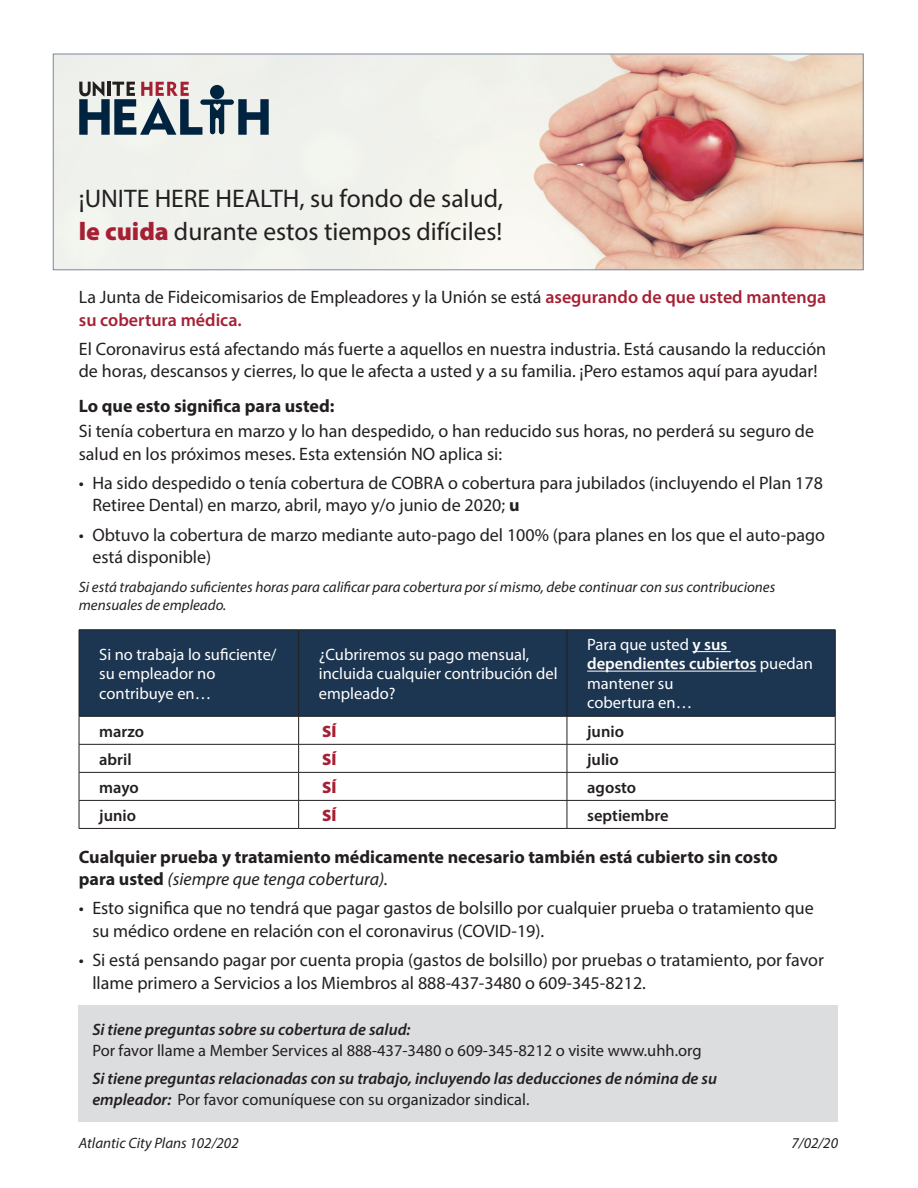
<style>
.page{position:relative;width:918px;height:1188px;background:#fff}
.page>*{position:absolute;margin:0;border:0;box-sizing:border-box;transform-origin:0 0}
.t1{font:25.5px/33px "Myriad Pro";color:#231f20}
.t2{font:18px/22.5px "Myriad Pro";color:#231f20}
.t3{font:700 18px/22.5px "Myriad Pro";color:#231f20}
.t4{font:16.5px/19.5px "Myriad Pro";color:#fff}
.t5{font:italic 600 16.5px/21px "Myriad Pro";color:#231f20}
.t6{font:16.5px/21px "Myriad Pro";color:#231f20}
.t7{font:600 16.5px "Myriad Pro";color:#231f20}
.t8{font:900 16.5px "Myriad Pro";color:#a62035}
.t9{font:italic 15px/18px "Myriad Pro";color:#231f20}
.s1{font-weight:900;color:#a62035}
.s2{font-weight:600;color:#a62035}
.s3{font-weight:700}
.s4{font-weight:600}
.s5{font-weight:400;font-style:italic}
.s6{font-weight:600;font-style:italic}
.s7{font-weight:400;font-style:normal}
</style>
<div class="page">
<img style="left:55px;top:56px;width:806px;height:212px">
<div style="left:53px;top:54px;width:810px;height:216px;border:1px solid #7e879b"></div>
<div style="left:80px;top:631px;width:755px;height:85px;background:#1c3551"></div>
<hr style="left:79px;top:630px;width:220px;height:1px;background:#231f20">
<hr style="left:79px;top:630px;width:1px;height:86px;background:#231f20">
<hr style="left:299px;top:630px;width:268px;height:1px;background:#231f20">
<hr style="left:298px;top:630px;width:1px;height:86px;background:#231f20">
<hr style="left:567px;top:630px;width:268px;height:1px;background:#231f20">
<hr style="left:567px;top:630px;width:1px;height:86px;background:#231f20">
<hr style="left:835px;top:630px;width:1px;height:86px;background:#231f20">
<hr style="left:79px;top:716px;width:220px;height:1px;background:#231f20">
<hr style="left:299px;top:716px;width:268px;height:1px;background:#231f20">
<hr style="left:567px;top:716px;width:268px;height:1px;background:#231f20">
<hr style="left:79px;top:744px;width:220px;height:1px;background:#231f20">
<hr style="left:299px;top:744px;width:268px;height:1px;background:#231f20">
<hr style="left:567px;top:744px;width:268px;height:1px;background:#231f20">
<hr style="left:79px;top:772px;width:220px;height:1px;background:#231f20">
<hr style="left:299px;top:772px;width:268px;height:1px;background:#231f20">
<hr style="left:567px;top:772px;width:268px;height:1px;background:#231f20">
<hr style="left:79px;top:800px;width:220px;height:1px;background:#231f20">
<svg style="left:79px;top:716px;width:1px;height:112px"></svg>
<hr style="left:299px;top:800px;width:268px;height:1px;background:#231f20">
<svg style="left:298px;top:716px;width:1px;height:112px"></svg>
<hr style="left:567px;top:800px;width:268px;height:1px;background:#231f20">
<svg style="left:567px;top:716px;width:1px;height:112px"></svg>
<svg style="left:835px;top:716px;width:1px;height:112px"></svg>
<hr style="left:79px;top:828px;width:220px;height:1px;background:#231f20">
<hr style="left:299px;top:828px;width:268px;height:1px;background:#231f20">
<hr style="left:567px;top:828px;width:268px;height:1px;background:#231f20">
<hr style="left:692px;top:651px;width:39px;height:1px;background:#fff">
<hr style="left:587px;top:671px;width:169px;height:1px;background:#fff">
<svg style="left:79px;top:81px;width:190px;height:54px;background:#9199a0"></svg>
<div style="left:79px;top:1005px;width:759px;height:117px;background:#dcdddf"></div>
<p class="t1" style="left:79px;top:182px;width:426px">¡UNITE HERE HEALTH, su fondo de salud, <span class="s1">le cuida</span> durante estos tiempos difíciles!</p>
<p class="t2" style="left:79px;top:286px;width:749px">La Junta de Fideicomisarios de Empleadores y la Unión se está <span class="s2">asegurando de que usted mantenga su cobertura médica.</span></p>
<p class="t2" style="left:79px;top:337px;width:749px">El Coronavirus está afectando más fuerte a aquellos en nuestra industria. Está causando la reducción de horas, descansos y cierres, lo que le afecta a usted y a su familia. ¡Pero estamos aquí para ayudar!</p>
<p class="t3" style="left:79px;top:394px;width:257px">Lo que esto significa para usted:</p>
<p class="t2" style="left:79px;top:420px;width:737px">Si tenía cobertura en marzo y lo han despedido, o han reducido sus horas, no perderá su seguro de salud en los próximos meses. Esta extensión NO aplica si:</p>
<p class="t2" style="left:92px;top:471px;width:732px;text-indent:-14px">• Ha sido despedido o tenía cobertura de COBRA o cobertura para jubilados (incluyendo el Plan 178<br>Retiree Dental) en marzo, abril, mayo y/o junio de 2020; <span class="s3">u</span></p>
<p class="t2" style="left:92px;top:523px;width:734px;text-indent:-14px">• Obtuvo la cobertura de marzo mediante auto-pago del 100% (para planes en los que el auto-pago está disponible)</p>
<p class="t9" style="left:79px;top:578px;width:698px">Si está trabajando suficientes horas para calificar para cobertura por sí mismo, debe continuar con sus contribuciones mensuales de empleado.</p>
<p class="t4" style="left:99px;top:644px;width:179px">Si no trabaja lo suficiente/ su empleador no contribuye en…</p>
<p class="t4" style="left:319px;top:644px;width:240px">¿Cubriremos su pago mensual, incluida cualquier contribución del empleado?</p>
<p class="t4" style="left:587px;top:634px;width:227px">Para que usted <span class="s4">y sus dependientes cubiertos</span> puedan mantener su<br>cobertura en…</p>
<p class="t7" style="left:99px;top:720px;width:46px">marzo</p>
<p class="t8" style="left:322px;top:720px;width:16px">SÍ</p>
<p class="t7" style="left:587px;top:720px;width:38px">junio</p>
<p class="t7" style="left:99px;top:749px;width:34px">abril</p>
<p class="t8" style="left:322px;top:748px;width:16px">SÍ</p>
<p class="t7" style="left:587px;top:749px;width:33px">julio</p>
<p class="t7" style="left:99px;top:777px;width:41px">mayo</p>
<p class="t8" style="left:322px;top:776px;width:16px">SÍ</p>
<p class="t7" style="left:587px;top:777px;width:51px">agosto</p>
<p class="t7" style="left:99px;top:805px;width:38px">junio</p>
<p class="t8" style="left:322px;top:804px;width:16px">SÍ</p>
<p class="t7" style="left:587px;top:805px;width:83px">septiembre</p>
<p class="t3" style="left:79px;top:845px;width:701px">Cualquier prueba y tratamiento médicamente necesario también está cubierto sin costo para usted <span class="s5">(siempre que tenga cobertura).</span></p>
<p class="t2" style="left:92px;top:897px;width:723px;text-indent:-14px">• Esto significa que no tendrá que pagar gastos de bolsillo por cualquier prueba o tratamiento que su médico ordene en relación con el coronavirus (COVID-19).</p>
<p class="t2" style="left:92px;top:948px;width:733px;text-indent:-14px">• Si está pensando pagar por cuenta propia (gastos de bolsillo) por pruebas o tratamiento, por favor llame primero a Servicios a los Miembros al 888-437-3480 o 609-345-8212.</p>
<p class="t6" style="left:92px;top:1019px;width:611px"><span class="s6">Si tiene preguntas sobre su cobertura de salud:<br></span>Por favor llame a Member Services al 888-437-3480 o 609-345-8212 o visite www.uhh.org</p>
<p class="t5" style="left:92px;top:1067px;width:626px">Si tiene preguntas relacionadas con su trabajo, incluyendo las deducciones de nómina de su empleador: <span class="s7">Por favor comuníquese con su organizador sindical.</span></p>
<p class="t9" style="left:79px;top:1134px;width:161px">Atlantic City Plans 102/202</p>
<p class="t9" style="left:791px;top:1134px;width:48px">7/02/20</p>
</div>
